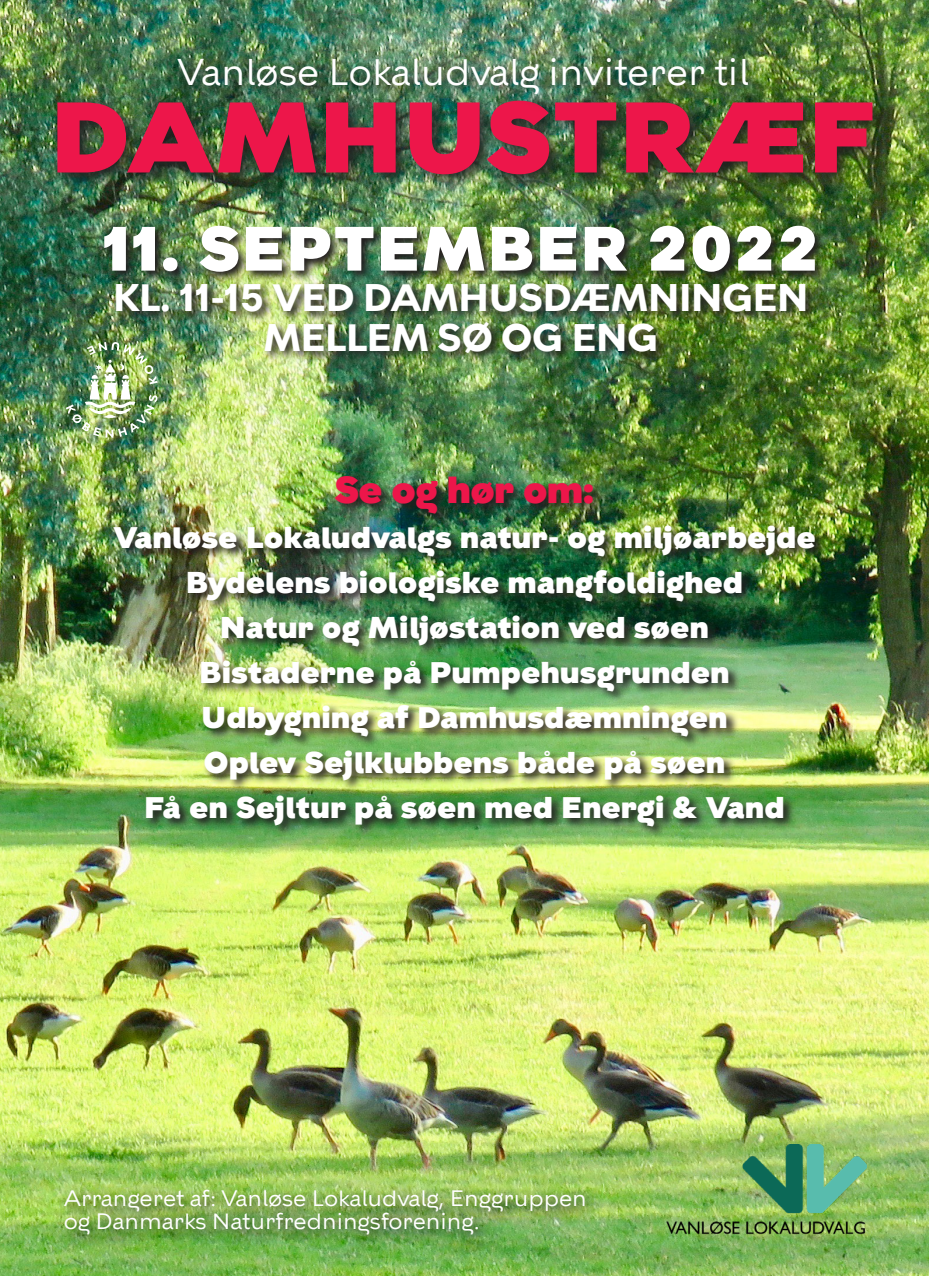
<style>
.page{position:relative;width:929px;height:1276px;background:#fff}
.page>*{position:absolute;margin:0;border:0;box-sizing:border-box;transform-origin:0 0}
.t1{font:900 100px "KBH";letter-spacing:.02em;color:#ed164a}
.t2{font:900 62.5px "KBH";letter-spacing:.04em;color:#fff}
.t3{font:700 37.5px "KBH";letter-spacing:-.01em;color:#fff}
.t4{font:37.5px "KBH";color:#fff}
.t5{font:900 37.5px "KBH";color:#ed164a}
.t6{font:900 30px "KBH";letter-spacing:.02em;color:#fff}
.t7{font:22.5px "KBH";color:#fff}
</style>
<div class="page">
<img style="left:0;top:0;width:928px;height:1276px">
<img style="left:49px;top:91px;width:841px;height:101px">
<img style="left:102px;top:224px;width:725px;height:140px">
<img style="left:170px;top:51px;width:595px;height:61px">
<img style="left:111px;top:474px;width:716px;height:364px">
<img style="left:57px;top:1181px;width:545px;height:70px">
<img style="left:666px;top:1144px;width:200px;height:93px">
<img style="left:66px;top:342px;width:92px;height:96px">
<p class="t4" style="left:177px;top:48px;width:573px">Vanløse Lokaludvalg inviterer til</p>
<p class="t1" style="left:51px;top:78px;width:824px">DAMHUSTRÆF</p>
<p class="t2" style="left:103px;top:211px;width:717px">11. SEPTEMBER 2022</p>
<p class="t3" style="left:113px;top:275px;width:696px">KL. 11-15 VED DAMHUSDÆMNINGEN</p>
<p class="t3" style="left:263px;top:315px;width:396px">MELLEM SØ OG ENG</p>
<p class="t5" style="left:335px;top:467px;width:260px">Se og hør om:</p>
<p class="t6" style="left:113px;top:519px;width:703px">Vanløse Lokaludvalgs natur- og miljøarbejde</p>
<p class="t6" style="left:186px;top:564px;width:558px">Bydelens biologiske mangfoldighed</p>
<p class="t6" style="left:220px;top:609px;width:490px">Natur og Miljøstation ved søen</p>
<p class="t6" style="left:199px;top:654px;width:531px">Bistaderne på Pumpehusgrunden</p>
<p class="t6" style="left:201px;top:699px;width:527px">Udbygning af Damhusdæmningen</p>
<p class="t6" style="left:204px;top:744px;width:522px">Oplev Sejlklubbens både på søen</p>
<p class="t6" style="left:145px;top:789px;width:641px">Få en Sejltur på søen med Energi &amp; Vand</p>
<p class="t7" style="left:64px;top:1184px;width:524px">Arrangeret af: Vanløse Lokaludvalg, Enggruppen</p>
<p class="t7" style="left:64px;top:1206px;width:417px">og Danmarks Naturfredningsforening.</p>
</div>
